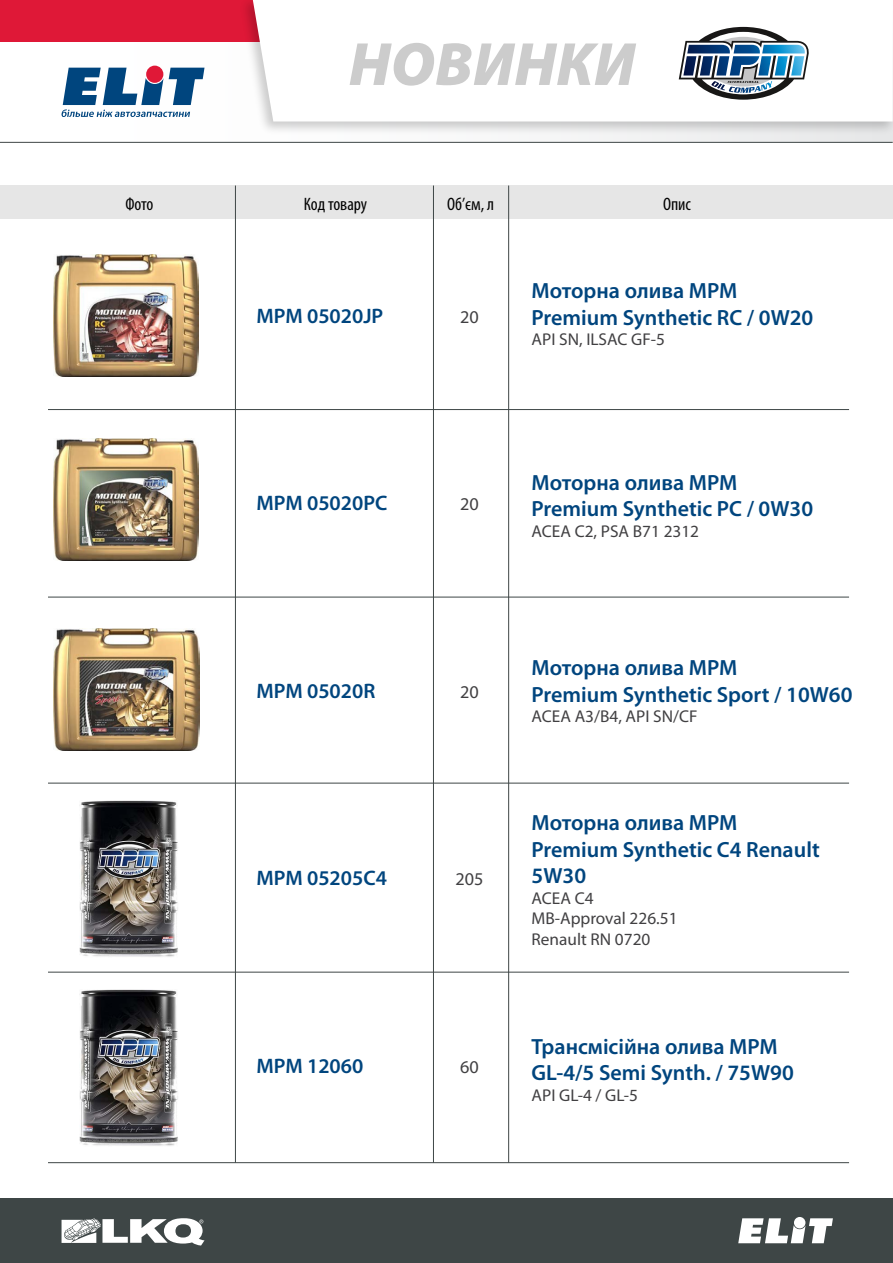
<style>
.page{position:relative;width:893px;height:1263px;background:#fff}
.page>*{position:absolute;margin:0;border:0;box-sizing:border-box;transform-origin:0 0}
.t1{font:italic 900 61.5px "Myriad Pro";color:#ccc}
.t2{font:600 22.05px/26.4px "Myriad Pro";color:#00457e}
.t3{font:600 21px "Myriad Pro";color:#00457e}
.t4{font:condensed 18px "Myriad Pro";color:#000}
.t5{font:18px "Myriad Pro";color:#414042}
.t6{font:17.1px/20.5px "Myriad Pro";color:#414042}
</style>
<div class="page">
<div style="left:0;top:1199px;width:893px;height:64px;background:#3e4646"></div>
<div style="left:0;top:0;width:386px;height:42px;background:#df1837"></div>
<img style="left:245px;top:0;width:648px;height:139px">
<svg style="left:253px;top:0;width:640px;height:122px"></svg>
<hr style="left:0;top:142px;width:893px;height:1px;background:#3e4646">
<div style="left:146px;top:66px;width:17px;height:17px;background:#e01837;border-radius:50%"></div>
<svg style="left:61px;top:68px;width:144px;height:49px"></svg>
<svg style="left:738px;top:1218px;width:95px;height:25px"></svg>
<svg style="left:62px;top:1218px;width:143px;height:27px"></svg>
<div style="left:0;top:186px;width:893px;height:33px;background:#e6e6e6"></div>
<hr style="left:48px;top:597px;width:801px;height:1px;background:#3e4646">
<hr style="left:48px;top:783px;width:801px;height:1px;background:#3e4646">
<hr style="left:48px;top:972px;width:801px;height:1px;background:#3e4646">
<hr style="left:48px;top:409px;width:801px;height:1px;background:#3e4646">
<hr style="left:48px;top:1162px;width:801px;height:1px;background:#3e4646">
<hr style="left:433px;top:186px;width:1px;height:977px;background:#3e4646">
<hr style="left:235px;top:186px;width:1px;height:977px;background:#3e4646">
<hr style="left:508px;top:186px;width:1px;height:977px;background:#3e4646">
<svg style="left:675px;top:24px;width:137px;height:79px"></svg>
<img style="left:53px;top:255px;width:146px;height:121px">
<img style="left:53px;top:438px;width:146px;height:122px">
<img style="left:53px;top:629px;width:146px;height:121px">
<img style="left:80px;top:801px;width:98px;height:156px">
<img style="left:80px;top:989px;width:98px;height:157px">
<h1 class="t1" style="left:349px;top:30px;width:288px">НОВИНКИ</h1>
<p class="t4" style="left:125px;top:194px;width:30px">Фото</p>
<p class="t4" style="left:304px;top:194px;width:65px">Код товару</p>
<p class="t4" style="left:447px;top:194px;width:49px">Об’єм, л</p>
<p class="t4" style="left:663px;top:194px;width:29px">Опис</p>
<p class="t3" style="left:257px;top:304px;width:128px">MPM 05020JP</p>
<p class="t5" style="left:460px;top:305px;width:20px">20</p>
<p class="t2" style="left:532px;top:278px;width:283px">Моторна олива MPM<br>Premium Synthetic RC / 0W20</p>
<p class="t6" style="left:532px;top:329px;width:135px">API SN, ILSAC GF-5</p>
<p class="t3" style="left:257px;top:491px;width:132px">MPM 05020PC</p>
<p class="t5" style="left:460px;top:493px;width:20px">20</p>
<p class="t2" style="left:532px;top:469px;width:283px">Моторна олива MPM<br>Premium Synthetic PC / 0W30</p>
<p class="t6" style="left:532px;top:520px;width:169px">ACEA C2, PSA B71 2312</p>
<p class="t3" style="left:257px;top:679px;width:120px">MPM 05020R</p>
<p class="t5" style="left:460px;top:680px;width:20px">20</p>
<p class="t2" style="left:532px;top:655px;width:322px">Моторна олива MPM<br>Premium Synthetic Sport / 10W60</p>
<p class="t6" style="left:532px;top:706px;width:167px">ACEA A3/B4, API SN/CF</p>
<p class="t3" style="left:257px;top:866px;width:132px">MPM 05205C4</p>
<p class="t5" style="left:455px;top:868px;width:29px">205</p>
<p class="t2" style="left:532px;top:810px;width:290px">Моторна олива MPM<br>Premium Synthetic C4 Renault<br>5W30</p>
<p class="t6" style="left:532px;top:887px;width:147px">ACEA C4<br>MB-Approval 226.51<br>Renault RN 0720</p>
<p class="t3" style="left:257px;top:1054px;width:108px">MPM 12060</p>
<p class="t5" style="left:460px;top:1055px;width:20px">60</p>
<p class="t2" style="left:532px;top:1033px;width:264px">Трансмісійна олива MPM<br>GL-4/5 Semi Synth. / 75W90</p>
<p class="t6" style="left:532px;top:1084px;width:108px">API GL-4 / GL-5</p>
</div>
